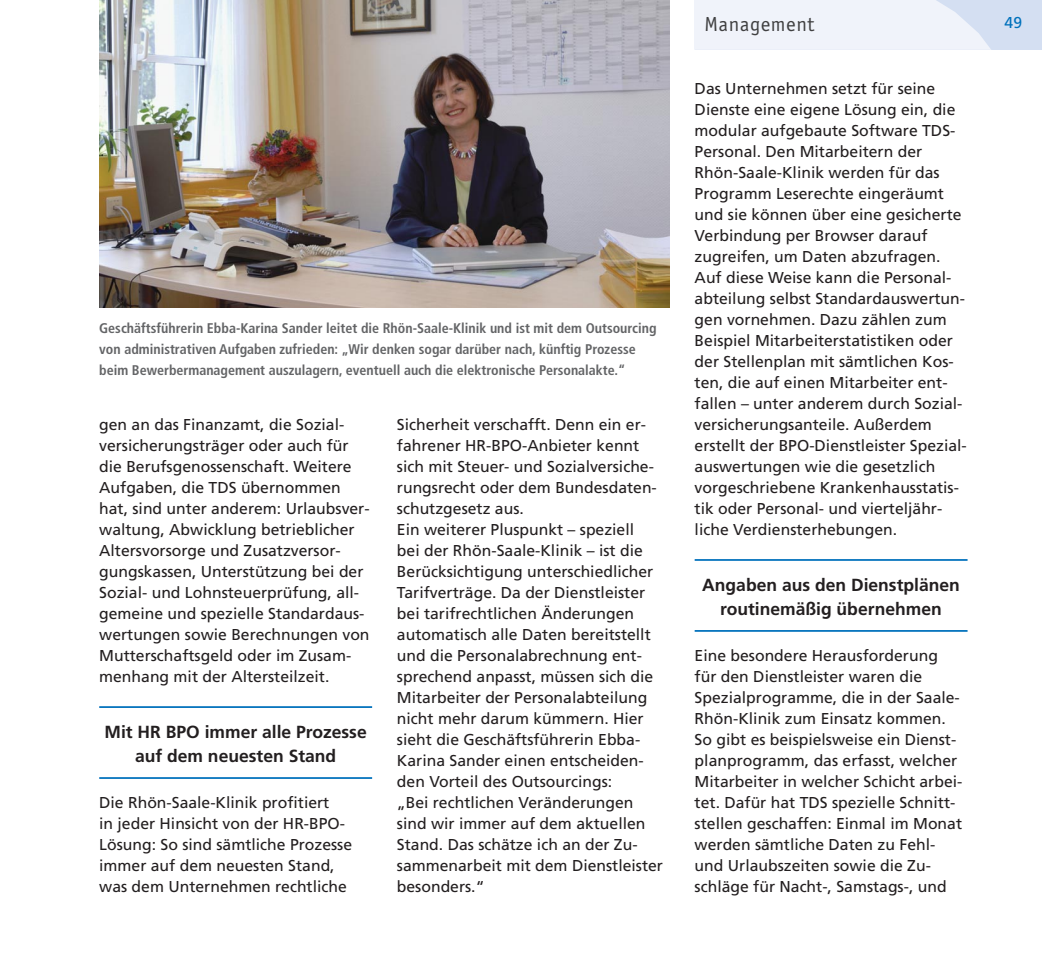
<style>
.page{position:relative;width:1042px;height:978px;background:#fff}
.page>*{position:absolute;margin:0;border:0;box-sizing:border-box;transform-origin:0 0}
.t1{font:21px "Officina Sans";letter-spacing:.03em;color:#404041}
.t2{font:700 17.5px/24.5px "Frutiger";color:#231f20;text-align:center}
.t3{font:15.75px/21px "Frutiger";color:#231f20}
.t4{font:15.75px "Frutiger";color:#0071bc}
.t5{font:700 condensed 14px/21px "Frutiger";color:#636466}
</style>
<div class="page">
<div style="left:694px;top:0;width:348px;height:50px;background:#d4dff2"></div>
<svg style="left:694px;top:0;width:297px;height:50px"></svg>
<hr style="left:99px;top:706px;width:273px;height:1px;background:#0071bc">
<hr style="left:99px;top:777px;width:273px;height:1px;background:#0071bc">
<hr style="left:694px;top:559px;width:273px;height:1px;background:#0071bc">
<hr style="left:694px;top:630px;width:273px;height:1px;background:#0071bc">
<img style="left:99px;top:0;width:571px;height:308px">
<p class="t5" style="left:99px;top:319px;width:559px">Geschäftsführerin Ebba-Karina Sander leitet die Rhön-Saale-Klinik und ist mit dem Outsourcing von administrativen Aufgaben zufrieden: „Wir denken sogar darüber nach, künftig Prozesse beim Bewerbermanagement auszulagern, eventuell auch die elektronische Personalakte.“</p>
<p class="t3" style="left:99px;top:415px;width:272px">gen an das Finanzamt, die Sozial - versicherungsträger oder auch für die Berufsgenossenschaft. Weitere Aufgaben, die TDS übernommen hat, sind unter anderem: Urlaubsver&shy;waltung, Abwicklung betrieblicher Altersvorsorge und Zusatzversor&shy;gungskassen, Unterstützung bei der Sozial- und Lohnsteuerprüfung, all&shy;gemeine und spezielle Standardaus&shy;wertungen sowie Berechnungen von Mutterschaftsgeld oder im Zusam&shy;menhang mit der Altersteilzeit.</p>
<p class="t2" style="left:105px;top:720px;width:264px">Mit HR BPO immer alle Prozesse auf dem neuesten Stand</p>
<p class="t3" style="left:99px;top:793px;width:254px">Die Rhön-Saale-Klinik profitiert<br>in jeder Hinsicht von der HR-BPO-Lösung: So sind sämtliche Prozesse immer auf dem neuesten Stand, was dem Unternehmen rechtliche</p>
<p class="t3" style="left:397px;top:415px;width:268px">Sicherheit verschafft. Denn ein er - fahrener HR-BPO-Anbieter kennt sich mit Steuer- und Sozialversiche&shy;rungsrecht oder dem Bundesdaten&shy;schutzgesetz aus.<br>Ein weiterer Pluspunkt – speziell<br>bei der Rhön-Saale-Klinik – ist die Berücksichtigung unterschiedlicher Tarifverträge. Da der Dienstleister bei tarifrechtlichen Änderungen automatisch alle Daten bereitstellt und die Personalabrechnung ent&shy;sprechend anpasst, müssen sich die Mitarbeiter der Personalabteilung nicht mehr darum kümmern. Hier sieht die Geschäftsführerin Ebba-Karina Sander einen entscheiden&shy;den Vorteil des Outsourcings:<br>„Bei recht lichen Veränderungen sind wir im mer auf dem aktuellen Stand. Das schätze ich an der Zu - samme narbeit mit dem Dienstleister be sonders.“</p>
<p class="t1" style="left:704px;top:15px;width:111px">Management</p>
<p class="t4" style="left:1004px;top:16px;width:19px">49</p>
<p class="t3" style="left:694px;top:79px;width:274px">Das Unternehmen setzt für seine Dienste eine eigene Lösung ein, die modular aufgebaute Software TDS-Personal. Den Mitarbeitern der Rhön-Saale-Klinik werden für das Programm Leserechte eingeräumt und sie können über eine gesicherte Verbindung per Browser darauf zugreifen, um Daten abzufragen.<br>Auf diese Weise kann die Personal&shy;abteilung selbst Standardauswertun&shy;gen vornehmen. Dazu zählen zum Beispiel Mitarbeiterstatistiken oder der Stellenplan mit sämtlichen Kos&shy;ten, die auf einen Mitarbeiter ent - fallen – unter anderem durch Sozial&shy;versicherungsanteile. Außerdem erstellt der BPO-Dienstleister Spezial&shy;auswertungen wie die gesetzlich vorgeschriebene Krankenhausstatis&shy;tik oder Personal- und vierteljähr - liche Verdiensterhebungen.</p>
<p class="t2" style="left:702px;top:573px;width:259px">Angaben aus den Dienstplänen routinemäßig übernehmen</p>
<p class="t3" style="left:694px;top:646px;width:269px">Eine besondere Herausforderung für den Dienstleister waren die<br>Spe zialprogramme, die in der Saale-Rhön-Klinik zum Einsatz kommen.<br>So gibt es beispielsweise ein Dienst&shy;planprogramm, das erfasst, welcher Mitarbeiter in welcher Schicht arbei&shy;tet. Dafür hat TDS spezielle Schnitt&shy;stellen geschaffen: Einmal im Monat werden sämtliche Daten zu Fehl&shy;und Urlaubszeiten sowie die Zu - schläge für Nacht-, Samstags-, und</p>
</div>
